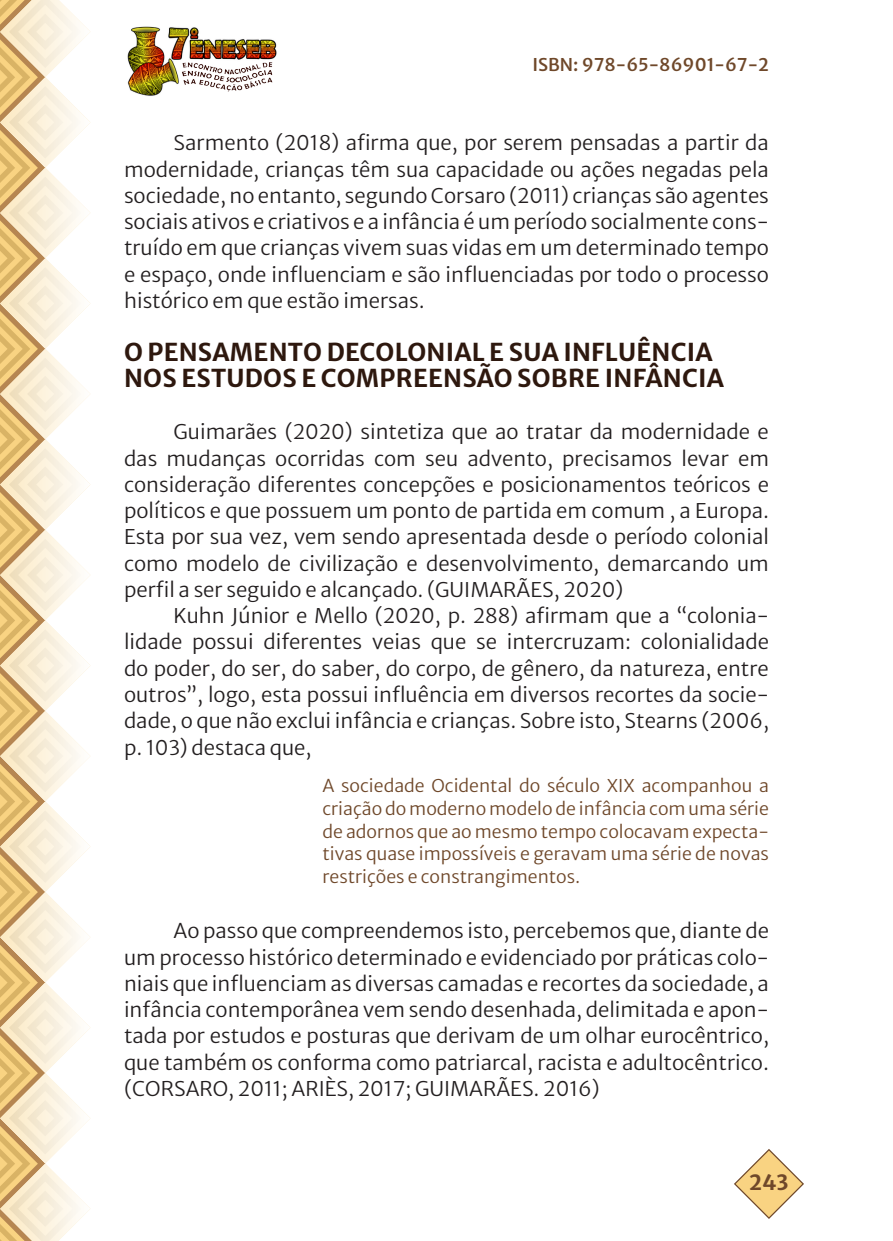
<style>
.page{position:relative;width:893px;height:1241px;background:#fff}
.page>*{position:absolute;margin:0;border:0;box-sizing:border-box;transform-origin:0 0}
._5_SUBTÍTULO{font:700 24.5px/26.2px "Merriweather Sans";letter-spacing:.01em;color:#2e180e}
.t1{font:700 21px "Merriweather Sans";color:#6f482a}
._4_CORPO{font:300 20.12px/26.2px "Merriweather Sans";color:#231f20;text-align:justify}
._6_CITACAO{font:300 17.5px/22.8px "Merriweather Sans";color:#6f482a;text-align:justify}
.t2{font:500 17.5px "Merriweather Sans";color:#6f482a}
</style>
<div class="page">
<img style="left:127px;top:26px;width:150px;height:70px">
<svg style="left:0;top:0;width:90px;height:1240px"></svg>
<svg style="left:734px;top:1149px;width:70px;height:69px"></svg>
<p class="t2" style="left:532px;top:49px;width:238px">ISBN: 978-65-86901-67-2</p>
<p class="_4_CORPO" style="left:124px;top:128px;width:646px;text-indent:50px">Sarmento (2018) afirma que, por serem pensadas a partir da modernidade, crianças têm sua capacidade ou ações negadas pela sociedade, no entanto, segundo Corsaro (2011) crianças são agentes sociais ativos e criativos e a infância é um período socialmente cons&shy;truído em que crianças vivem suas vidas em um determinado tempo e espaço, onde influenciam e são influenciadas por todo o processo histórico em que estão imersas.</p>
<p class="_5_SUBTÍTULO" style="left:124px;top:335px;width:601px">O PENSAMENTO DECOLONIAL E SUA INFLUÊNCIA<br>NOS ESTUDOS E COMPREENSÃO SOBRE INFÂNCIA</p>
<p class="_4_CORPO" style="left:124px;top:416px;width:646px;text-indent:50px">Guimarães (2020) sintetiza que ao tratar da modernidade e das mudanças ocorridas com seu advento, precisamos levar em consideração diferentes concepções e posicionamentos teóricos e políticos e que possuem um ponto de partida em comum , a Europa.<br>Esta por sua vez, vem sendo apresentada desde o período colonial como modelo de civilização e desenvolvimento, demarcando um perfil a ser seguido e alcançado. (GUIMARÃES, 2020)</p>
<p class="_4_CORPO" style="left:124px;top:600px;width:646px;text-indent:50px">Kuhn Júnior e Mello (2020, p. 288) afirmam que a “colonia&shy;lidade possui diferentes veias que se intercruzam: colonialidade do poder, do ser, do saber, do corpo, de gênero, da natureza, entre outros”, logo, esta possui influência em diversos recortes da socie&shy;dade, o que não exclui infância e crianças. Sobre isto, Stearns (2006, p. 103) destaca que,</p>
<p class="_6_CITACAO" style="left:322px;top:772px;width:448px">A sociedade Ocidental do século XIX acompanhou a criação do moderno modelo de infância com uma série de adornos que ao mesmo tempo colocavam expecta&shy;tivas quase impossíveis e geravam uma série de novas restrições e constrangimentos.</p>
<p class="_4_CORPO" style="left:124px;top:915px;width:646px;text-indent:50px">Ao passo que compreendemos isto, percebemos que, diante de um processo histórico determinado e evidenciado por práticas colo&shy;niais que influenciam as diversas camadas e recortes da sociedade, a infância contemporânea vem sendo desenhada, delimitada e apon&shy;tada por estudos e posturas que derivam de um olhar eurocêntrico, que também os conforma como patriarcal, racista e adultocêntrico. (CORSARO, 2011; ARIÈS, 2017; GUIMARÃES. 2016)</p>
<p class="t1" style="left:749px;top:1164px;width:41px">243</p>
</div>
